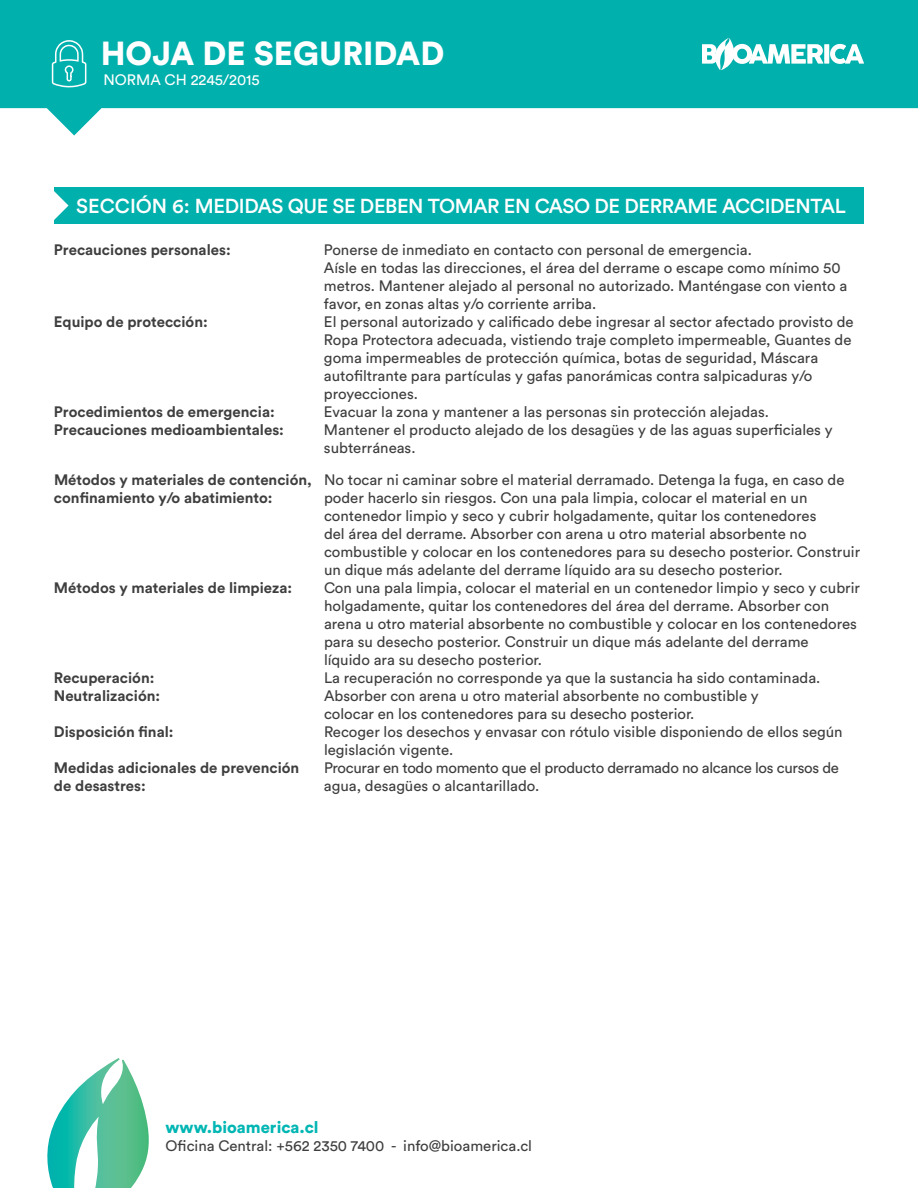
<style>
.page{position:relative;width:918px;height:1188px;background:#fff}
.page>*{position:absolute;margin:0;border:0;box-sizing:border-box;transform-origin:0 0}
.t1{font:900 33px "Circular Std";color:#fff}
.t2{font:500 20.1px "Circular Std";letter-spacing:-.02em;color:#fff}
.t3{font:900 16.5px "Circular Std";color:#00b6b3}
.t4{font:15px/18px "Circular Std";color:#3e3e3f}
.t5{font:700 15px "Circular Std";color:#3e3e3f}
.t6{font:15px "Circular Std";letter-spacing:-.02em;color:#3e3e3f}
.t7{font:15px "Circular Std";color:#fff}
.s1{font-weight:700}
</style>
<div class="page">
<svg style="left:47px;top:1058px;width:102px;height:130px"></svg>
<svg style="left:0;top:0;width:918px;height:136px;fill:#00b0ad"></svg>
<svg style="left:702px;top:38px;width:162px;height:32px"></svg>
<svg style="left:51px;top:39px;width:36px;height:49px"></svg>
<div style="left:54px;top:187px;width:810px;height:37px;background:#00b0ad"></div>
<svg style="left:54px;top:191px;width:15px;height:29px"></svg>
<h1 class="t1" style="left:101px;top:31px;width:345px">HOJA DE SEGURIDAD</h1>
<p class="t7" style="left:104px;top:70px;width:158px">NORMA CH 2245/2015</p>
<h2 class="t2" style="left:76px;top:193px;width:771px">SECCIÓN 6: MEDIDAS QUE SE DEBEN TOMAR EN CASO DE DERRAME ACCIDENTAL</h2>
<p class="t5" style="left:54px;top:240px;width:178px">Precauciones personales:</p>
<p class="t4" style="left:324px;top:241px;width:525px">Ponerse de inmediato en contacto con personal de emergencia.<br>Aísle en todas las direcciones, el área del derrame o escape como mínimo 50 metros. Mantener alejado al personal no autorizado. Manténgase con viento a favor, en zonas altas y/o corriente arriba.</p>
<p class="t5" style="left:54px;top:312px;width:155px">Equipo de protección:</p>
<p class="t4" style="left:324px;top:313px;width:531px">El personal autorizado y calificado debe ingresar al sector afectado provisto de Ropa Protectora adecuada, vistiendo traje completo impermeable, Guantes de goma impermeables de protección química, botas de seguridad, Máscara autofiltrante para partículas y gafas panorámicas contra salpicaduras y/o proyecciones.</p>
<p class="t5" style="left:54px;top:402px;width:222px">Procedimientos de emergencia:</p>
<p class="t4" style="left:324px;top:403px;width:446px">Evacuar la zona y mantener a las personas sin protección alejadas.</p>
<p class="t5" style="left:54px;top:420px;width:231px">Precauciones medioambientales:</p>
<p class="t4" style="left:324px;top:421px;width:510px">Mantener el producto alejado de los desagües y de las aguas superficiales y subterráneas.</p>
<p class="t4" style="left:54px;top:470px;width:792px"><span class="s1">Métodos y materiales de contención,</span> No tocar ni caminar sobre el material derramado. Detenga la fuga, en caso de <span class="s1">confinamiento y/o abatimiento:</span></p>
<p class="t4" style="left:324px;top:488px;width:538px">poder hacerlo sin riesgos. Con una pala limpia, colocar el material en un contenedor limpio y seco y cubrir holgadamente, quitar los contenedores<br>del área del derrame. Absorber con arena u otro material absorbente no combustible y colocar en los contenedores para su desecho posterior. Construir un dique más adelante del derrame líquido ara su desecho posterior.</p>
<p class="t5" style="left:54px;top:578px;width:240px">Métodos y materiales de limpieza:</p>
<p class="t4" style="left:324px;top:578px;width:538px">Con una pala limpia, colocar el material en un contenedor limpio y seco y cubrir holgadamente, quitar los contenedores del área del derrame. Absorber con arena u otro material absorbente no combustible y colocar en los contenedores para su desecho posterior. Construir un dique más adelante del derrame<br>líquido ara su desecho posterior.</p>
<p class="t5" style="left:54px;top:668px;width:102px">Recuperación:</p>
<p class="t4" style="left:324px;top:668px;width:498px">La recuperación no corresponde ya que la sustancia ha sido contaminada.</p>
<p class="t5" style="left:54px;top:686px;width:108px">Neutralización:</p>
<p class="t4" style="left:324px;top:686px;width:436px">Absorber con arena u otro material absorbente no combustible y colocar en los contenedores para su desecho posterior.</p>
<p class="t5" style="left:54px;top:722px;width:121px">Disposición final:</p>
<p class="t4" style="left:324px;top:722px;width:520px">Recoger los desechos y envasar con rótulo visible disponiendo de ellos según legislación vigente.</p>
<p class="t5" style="left:54px;top:758px;width:247px">Medidas adicionales de prevención</p>
<p class="t6" style="left:324px;top:759px;width:517px">Procurar en todo momento que el producto derramado no alcance los cursos de</p>
<p class="t5" style="left:54px;top:776px;width:93px">de desastres:</p>
<p class="t4" style="left:324px;top:776px;width:217px">agua, desagües o alcantarillado.</p>
<p class="t3" style="left:166px;top:1117px;width:155px">www.bioamerica.cl</p>
<p class="t4" style="left:166px;top:1137px;width:368px">Oficina Central: +562 2350 7400 - info@bioamerica.cl</p>
</div>
